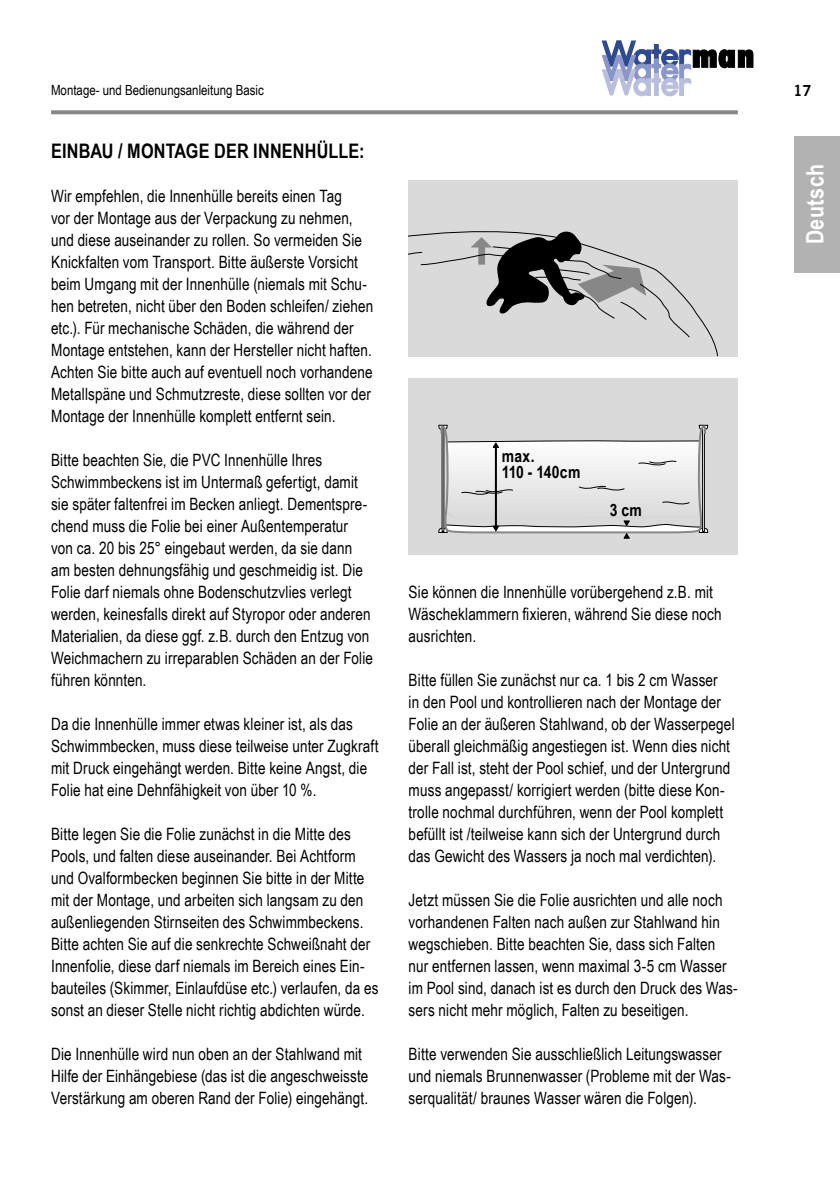
<style>
.page{position:relative;width:840px;height:1191px;background:#fff}
.page>*{position:absolute;margin:0;border:0;box-sizing:border-box;transform-origin:0 0}
.t1{font:700 24px "Arial Narrow";letter-spacing:.02em;color:#fff}
.t2{font:700 20px "Arial Narrow";letter-spacing:.01em;color:#000}
.t3{font:17px/22px "Arial Narrow";letter-spacing:.01em;color:#000}
.t4{font:700 17px/16px "Arial Narrow";letter-spacing:.015em;color:#000}
.t5{font:700 15px "News Gothic BT";color:#000}
.t6{font:14px "Arial Narrow";color:#000}
</style>
<div class="page">
<svg style="left:51px;top:110px;width:686px;height:4px;background:#8f8f8f"></svg>
<div style="left:794px;top:136px;width:45px;height:136px;background:#b3b2b2"></div>
<svg style="left:601px;top:41px;width:151px;height:55px"></svg>
<div style="left:408px;top:180px;width:329px;height:176px;background:#dadada"></div>
<svg style="left:408px;top:231px;width:282px;height:107px"></svg>
<div style="left:408px;top:378px;width:329px;height:176px;background:#dadada"></div>
<svg style="left:438px;top:424px;width:271px;height:115px"></svg>
<p class="t6" style="left:51px;top:80px;width:214px">Montage- und Bedienungsanleitung Basic</p>
<p class="t2" style="left:51px;top:136px;width:315px">EINBAU / MONTAGE DER INNENHÜLLE:</p>
<p class="t3" style="left:51px;top:184px;width:323px">Wir empfehlen, die Innenhülle bereits einen Tag<br>vor der Montage aus der Verpackung zu nehmen, und diese auseinander zu rollen. So vermeiden Sie Knickfalten vom Transport. Bitte äußerste Vorsicht beim Umgang mit der Innenhülle (niemals mit Schu&shy;hen betreten, nicht über den Boden schleifen/ ziehen etc.). Für mechanische Schäden, die während der Montage entstehen, kann der Hersteller nicht haften.<br>Achten Sie bitte auch auf eventuell noch vorhandene Metallspäne und Schmutzreste, diese sollten vor der Montage der Innenhülle komplett entfernt sein.</p>
<p class="t3" style="left:51px;top:448px;width:323px">Bitte beachten Sie, die PVC Innenhülle Ihres Schwimmbeckens ist im Untermaß gefertigt, damit sie später faltenfrei im Becken anliegt. Dementspre&shy;chend muss die Folie bei einer Außentemperatur von ca. 20 bis 25° eingebaut werden, da sie dann am besten dehnungsfähig und geschmeidig ist. Die Folie darf niemals ohne Bodenschutzvlies verlegt werden, keinesfalls direkt auf Styropor oder anderen Materialien, da diese ggf. z.B. durch den Entzug von Weichmachern zu irreparablen Schäden an der Folie führen könnten.</p>
<p class="t3" style="left:51px;top:712px;width:329px">Da die Innenhülle immer etwas kleiner ist, als das Schwimmbecken, muss diese teilweise unter Zugkraft mit Druck eingehängt werden. Bitte keine Angst, die Folie hat eine Dehnfähigkeit von über 10 %.</p>
<p class="t3" style="left:51px;top:822px;width:329px">Bitte legen Sie die Folie zunächst in die Mitte des Pools, und falten diese auseinander. Bei Achtform und Ovalformbecken beginnen Sie bitte in der Mitte mit der Montage, und arbeiten sich langsam zu den außenliegenden Stirnseiten des Schwimmbeckens.<br>Bitte achten Sie auf die senkrechte Schweißnaht der Innenfolie, diese darf niemals im Bereich eines Ein&shy;bauteiles (Skimmer, Einlaufdüse etc.) verlaufen, da es sonst an dieser Stelle nicht richtig abdichten würde.</p>
<p class="t3" style="left:51px;top:1042px;width:319px">Die Innenhülle wird nun oben an der Stahlwand mit<br>Hilfe der Einhängebiese (das ist die angeschweisste<br>Verstärkung am oberen Rand der Folie) eingehängt.</p>
<p class="t4" style="left:501px;top:447px;width:80px">max.<br>110 - 140cm</p>
<p class="t4" style="left:609px;top:501px;width:34px">3 cm</p>
<p class="t3" style="left:408px;top:580px;width:314px">Sie können die Innenhülle vorübergehend z.B. mit<br>Wäscheklammern fixieren, während Sie diese noch ausrichten.</p>
<p class="t3" style="left:408px;top:668px;width:327px">Bitte füllen Sie zunächst nur ca. 1 bis 2 cm Wasser<br>in den Pool und kontrollieren nach der Montage der Folie an der äußeren Stahlwand, ob der Wasserpegel überall gleichmäßig angestiegen ist. Wenn dies nicht der Fall ist, steht der Pool schief, und der Untergrund muss angepasst/ korrigiert werden (bitte diese Kon&shy;trolle nochmal durchführen, wenn der Pool komplett befüllt ist /teilweise kann sich der Untergrund durch das Gewicht des Wassers ja noch mal verdichten).</p>
<p class="t3" style="left:408px;top:888px;width:330px">Jetzt müssen Sie die Folie ausrichten und alle noch vorhandenen Falten nach außen zur Stahlwand hin wegschieben. Bitte beachten Sie, dass sich Falten nur entfernen lassen, wenn maximal 3-5 cm Wasser im Pool sind, danach ist es durch den Druck des Was&shy;sers nicht mehr möglich, Falten zu beseitigen.</p>
<p class="t3" style="left:408px;top:1042px;width:323px">Bitte verwenden Sie ausschließlich Leitungswasser und niemals Brunnenwasser (Probleme mit der Was&shy;serqualität/ braunes Wasser wären die Folgen).</p>
<p class="t5" style="left:793px;top:82px;width:20px">17</p>
<h1 class="t1" style="left:796px;top:244px;width:82px;rotate:-90deg">Deutsch</h1>
</div>
